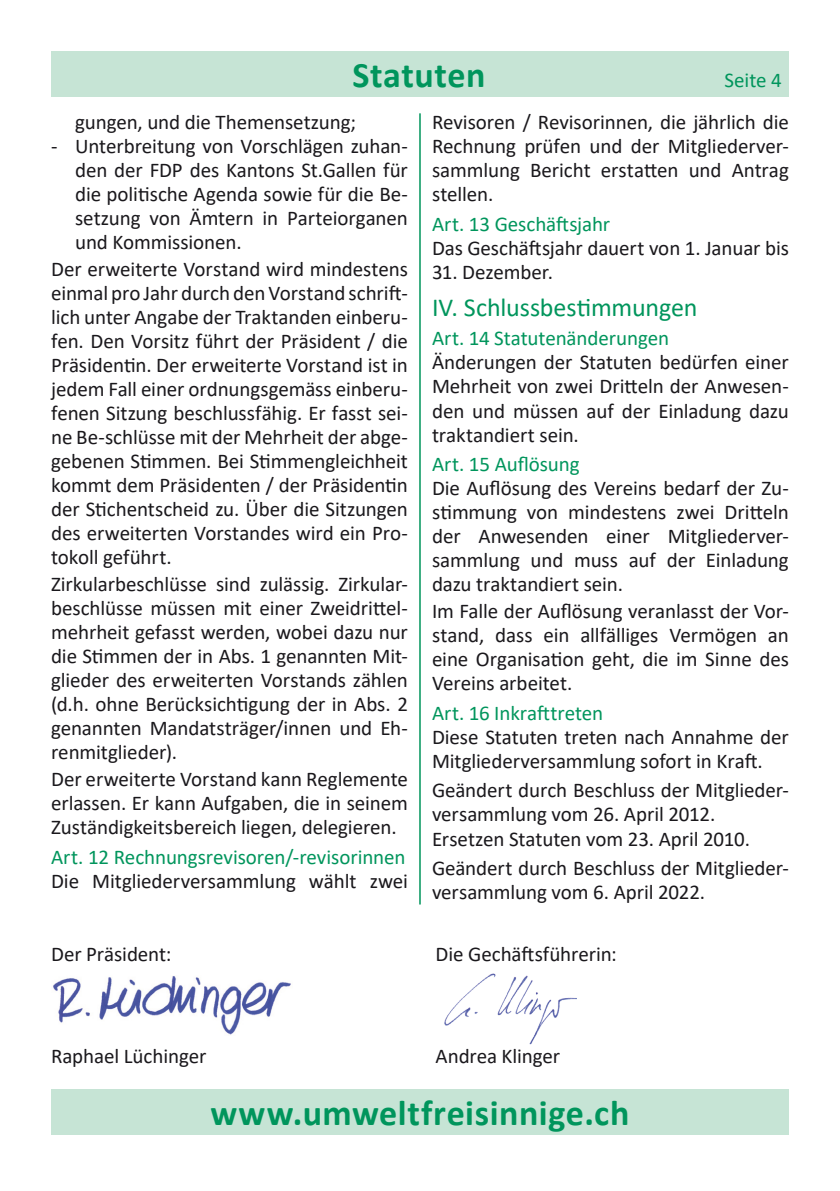
<style>
.page{position:relative;width:840px;height:1191px;background:#fff}
.page>*{position:absolute;margin:0;border:0;box-sizing:border-box;transform-origin:0 0}
.Statuten_Text{font:700 36px "Calibri";letter-spacing:.015em;color:#00955c}
.Statuten_titel{font:26px "Calibri";letter-spacing:-.01em;color:#00955c}
.Aufzählung_Statuten{font:21px/24px "Calibri";letter-spacing:-.005em;color:#1a181c;text-align:justify}
.Statuten_titel-2{font:21px "Calibri";letter-spacing:-.005em;color:#00955c}
.Statuten_Text-2{font:21px "Calibri";letter-spacing:-.005em;color:#00955c}
</style>
<div class="page">
<div style="left:51px;top:1089px;width:737px;height:45px;background:#c6e4d5"></div>
<hr style="left:419px;top:113px;width:1px;height:791px;background:#00955c">
<img style="left:53px;top:976px;width:238px;height:59px">
<div style="left:51px;top:51px;width:737px;height:45px;background:#c6e4d5"></div>
<img style="left:444px;top:973px;width:132px;height:72px">
<p class="Statuten_Text" style="left:352px;top:50px;width:134px">Statuten</p>
<p class="Statuten_Text-2" style="left:724px;top:66px;width:59px">Seite 4</p>
<p class="Aufzählung_Statuten" style="left:75px;top:110px;width:282px">gungen, und die Themensetzung;</p>
<p class="Aufzählung_Statuten" style="left:75px;top:134px;width:334px;text-indent:-24px">- Unterbreitung von Vorschlägen zuhan&shy;den der FDP des Kantons St.Gallen für die politische Agenda sowie für die Be&shy;setzung von Ämtern in Parteiorganen und Kommissionen.</p>
<p class="Aufzählung_Statuten" style="left:51px;top:256px;width:358px">Der erweiterte Vorstand wird mindestens einmal pro Jahr durch den Vorstand schrift&shy;lich unter Angabe der Traktanden einberu&shy;fen. Den Vorsitz führt der Präsident / die Präsidentin. Der erweiterte Vorstand ist in jedem Fall einer ordnungsgemäss einberu&shy;fenen Sitzung beschlussfähig. Er fasst sei&shy;ne Be-schlüsse mit der Mehrheit der abge&shy;gebenen Stimmen. Bei Stimmengleichheit kommt dem Präsidenten / der Präsidentin der Stichentscheid zu. Über die Sitzungen des erweiterten Vorstandes wird ein Pro&shy;tokoll geführt.</p>
<p class="Aufzählung_Statuten" style="left:51px;top:571px;width:358px">Zirkularbeschlüsse sind zulässig. Zirkular&shy;beschlüsse müssen mit einer Zweidrittel&shy;mehrheit gefasst werden, wobei dazu nur die Stimmen der in Abs. 1 genannten Mit&shy;glieder des erweiterten Vorstands zählen (d.h. ohne Berücksichtigung der in Abs. 2 genannten Mandatsträger/innen und Eh&shy;renmitglieder).</p>
<p class="Aufzählung_Statuten" style="left:51px;top:766px;width:358px">Der erweiterte Vorstand kann Reglemente erlassen. Er kann Aufgaben, die in seinem Zuständigkeitsbereich liegen, delegieren.</p>
<p class="Statuten_titel-2" style="left:51px;top:842px;width:356px">Art. 12 Rechnungsrevisoren/-revisorinnen</p>
<p class="Aufzählung_Statuten" style="left:51px;top:868px;width:358px">Die Mitgliederversammlung wählt zwei</p>
<p class="Aufzählung_Statuten" style="left:432px;top:110px;width:358px">Revisoren / Revisorinnen, die jährlich die Rechnung prüfen und der Mitgliederver&shy;sammlung Bericht erstatten und Antrag stellen.</p>
<p class="Statuten_titel-2" style="left:432px;top:209px;width:180px">Art. 13 Geschäftsjahr</p>
<p class="Aufzählung_Statuten" style="left:432px;top:235px;width:358px">Das Geschäftsjahr dauert von 1. Januar bis</p>
<p class="Aufzählung_Statuten" style="left:432px;top:259px;width:122px">31. Dezember.</p>
<p class="Statuten_titel" style="left:432px;top:289px;width:267px">IV. Schlussbestimmungen</p>
<p class="Statuten_titel-2" style="left:432px;top:324px;width:238px">Art. 14 Statutenänderungen</p>
<p class="Aufzählung_Statuten" style="left:432px;top:350px;width:358px">Änderungen der Statuten bedürfen einer Mehrheit von zwei Dritteln der Anwesen&shy;den und müssen auf der Einladung dazu traktandiert sein.</p>
<p class="Statuten_titel-2" style="left:432px;top:449px;width:149px">Art. 15 Auflösung</p>
<p class="Aufzählung_Statuten" style="left:432px;top:476px;width:358px">Die Auflösung des Vereins bedarf der Zu&shy;stimmung von mindestens zwei Dritteln der Anwesenden einer Mitgliederver&shy;sammlung und muss auf der Einladung dazu traktandiert sein.</p>
<p class="Aufzählung_Statuten" style="left:432px;top:598px;width:358px">Im Falle der Auflösung veranlasst der Vor&shy;stand, dass ein allfälliges Vermögen an eine Organisation geht, die im Sinne des Vereins arbeitet.</p>
<p class="Statuten_titel-2" style="left:432px;top:698px;width:173px">Art. 16 Inkrafttreten</p>
<p class="Aufzählung_Statuten" style="left:432px;top:724px;width:358px">Diese Statuten treten nach Annahme der<br>Mitgliederversammlung sofort in Kraft.</p>
<p class="Aufzählung_Statuten" style="left:432px;top:778px;width:358px">Geändert durch Beschluss der Mitglieder&shy;versammlung vom 26. April 2012.</p>
<p class="Aufzählung_Statuten" style="left:432px;top:826px;width:319px">Ersetzen Statuten vom 23. April 2010.</p>
<p class="Aufzählung_Statuten" style="left:432px;top:855px;width:358px">Geändert durch Beschluss der Mitglieder&shy;versammlung vom 6. April 2022.</p>
<p class="Aufzählung_Statuten" style="left:51px;top:941px;width:122px">Der Präsident:</p>
<p class="Aufzählung_Statuten" style="left:435px;top:941px;width:183px">Die Gechäftsführerin:</p>
<p class="Aufzählung_Statuten" style="left:51px;top:1043px;width:157px">Raphael Lüchinger</p>
<p class="Aufzählung_Statuten" style="left:435px;top:1043px;width:126px">Andrea Klinger</p>
<p class="Statuten_Text" style="left:210px;top:1087px;width:420px">www.umweltfreisinnige.ch</p>
</div>
